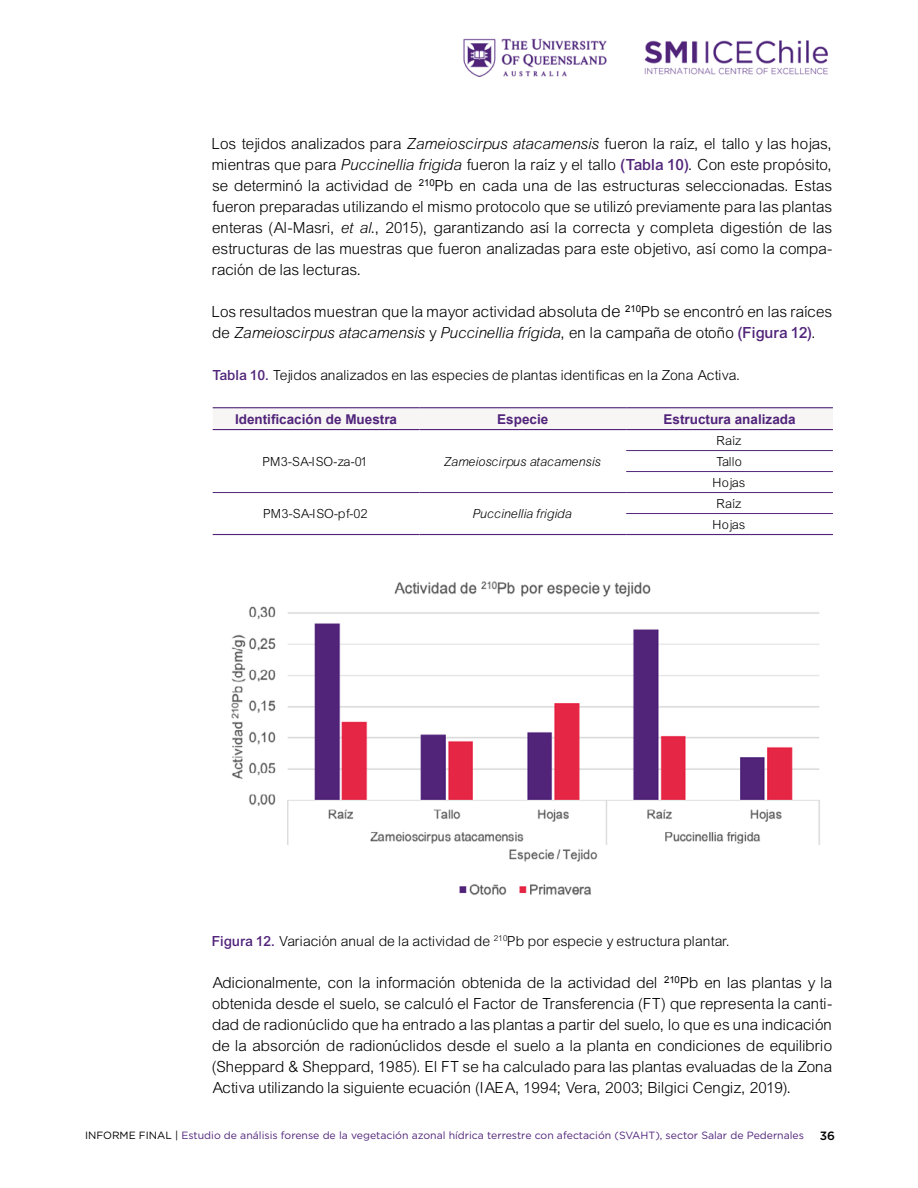
<style>
.page{position:relative;width:918px;height:1188px;background:#fff}
.page>*{position:absolute;margin:0;border:0;box-sizing:border-box;transform-origin:0 0}
.t1{font:16.5px/21px "Arial Lgt";letter-spacing:-.005em;color:#000;text-align:justify}
.t2{font:16.5px "Arial Lgt Itl";letter-spacing:-.005em;color:#000}
.t3{font:15px "Arial Lgt";color:#000}
.t4{font:13.5px/21px "Arial Lgt";color:#000}
.t5{font:700 13.5px "Arial";color:#51247a}
.t6{font:13.5px "Arial Lgt Itl";color:#000}
.t7{font:500 12px "Gotham";color:#000}
.t8{font:10.5px "Gotham";color:#51247a}
.s1{font-family:"Arial Lgt Itl"}
.s2{font-family:"Arial Mdm";color:#51247a}
.s3{font-size:18px}
.s4{font-family:"Arial Lgt"}
.s5{color:#000}
</style>
<div class="page">
<img style="left:463px;top:38px;width:366px;height:39px">
<svg style="left:213px;top:408px;width:620px;height:1px"></svg>
<hr style="left:626px;top:450px;width:207px;height:1px;background:#51247a">
<hr style="left:626px;top:471px;width:207px;height:1px;background:#51247a">
<hr style="left:626px;top:513px;width:207px;height:1px;background:#51247a">
<hr style="left:213px;top:407px;width:206px;height:1px;background:#51247a">
<hr style="left:419px;top:407px;width:207px;height:1px;background:#51247a">
<hr style="left:626px;top:407px;width:207px;height:1px;background:#51247a">
<hr style="left:213px;top:429px;width:206px;height:1px;background:#51247a">
<hr style="left:419px;top:429px;width:207px;height:1px;background:#51247a">
<hr style="left:626px;top:429px;width:207px;height:1px;background:#51247a">
<hr style="left:213px;top:534px;width:206px;height:1px;background:#51247a">
<hr style="left:419px;top:534px;width:207px;height:1px;background:#51247a">
<hr style="left:626px;top:534px;width:207px;height:1px;background:#51247a">
<hr style="left:213px;top:492px;width:206px;height:1px;background:#51247a">
<hr style="left:419px;top:492px;width:207px;height:1px;background:#51247a">
<hr style="left:626px;top:492px;width:207px;height:1px;background:#51247a">
<img style="left:231px;top:581px;width:589px;height:315px">
<p class="t1" style="left:213px;top:133px;width:622px">Los tejidos analizados para <span class="s1">Zameioscirpus atacamensis</span> fueron la raíz, el tallo y las hojas, mientras que para <span class="s1">Puccinellia frigida</span> fueron la raíz y el tallo <span class="s2">(Tabla 10)</span>. Con este propósito, se determinó la actividad de <sup>210</sup>Pb en cada una de las estructuras seleccionadas. Estas fueron preparadas utilizando el mismo protocolo que se utilizó previamente para las plantas enteras (Al-Masri, <span class="s1">et al</span>., 2015), garantizando así la correcta y completa digestión de las estructuras de las muestras que fueron analizadas para este objetivo, así como la compa&shy;ración de las lecturas.</p>
<p class="t1" style="left:213px;top:301px;width:622px">Los resultados muestran que la mayor actividad absoluta <span class="s3">de</span> <sup>210</sup>Pb se encontró en las raíces</p>
<p class="t2" style="left:213px;top:324px;width:606px"><span class="s4">de</span> Zameioscirpus atacamensis <span class="s4">y</span> Puccinellia frígida<span class="s4">, en la campaña de otoño</span> <span class="s2">(Figura 12)</span><span class="s4">.</span></p>
<p class="t3" style="left:213px;top:367px;width:530px"><span class="s2">Tabla 10.</span> Tejidos analizados en las especies de plantas identificas en la Zona Activa.</p>
<p class="t5" style="left:235px;top:410px;width:164px">Identificación de Muestra</p>
<p class="t5" style="left:497px;top:410px;width:53px">Especie</p>
<p class="t5" style="left:664px;top:410px;width:134px">Estructura analizada</p>
<p class="t4" style="left:263px;top:451px;width:107px">PM3-SA-ISO-za-01</p>
<p class="t6" style="left:444px;top:454px;width:159px">Zameioscirpus atacamensis</p>
<p class="t4" style="left:714px;top:430px;width:34px">Raíz<br>Tallo<br>Hojas</p>
<p class="t4" style="left:264px;top:503px;width:105px">PM3-SA-ISO-pf-02</p>
<p class="t6" style="left:473px;top:506px;width:101px">Puccinellia frigida</p>
<p class="t4" style="left:714px;top:493px;width:34px">Raíz<br>Hojas</p>
<p class="t3" style="left:213px;top:933px;width:520px"><span class="s2">Figura 12.</span> Variación anual de la actividad de <sup>210</sup>Pb por especie y estructura plantar.</p>
<p class="t1" style="left:213px;top:973px;width:622px">Adicionalmente, con la información obtenida de la actividad del <sup>210</sup>Pb en las plantas y la obtenida desde el suelo, se calculó el Factor de Transferencia (FT) que representa la canti&shy;dad de radionúclido que ha entrado a las plantas a partir del suelo, lo que es una indicación de la absorción de radionúclidos desde el suelo a la planta en condiciones de equilibrio (Sheppard &amp; Sheppard, 1985). El FT se ha calculado para las plantas evaluadas de la Zona Activa utilizando la siguiente ecuación (IAEA, 1994; Vera, 2003; Bilgici Cengiz, 2019).</p>
<p class="t8" style="left:85px;top:1130px;width:721px"><span class="s5">INFORME FINAL |</span> Estudio de análisis forense de la vegetación azonal hídrica terrestre con afectación (SVAHT), sector Salar de Pedernales</p>
<p class="t7" style="left:820px;top:1129px;width:17px">36</p>
</div>
